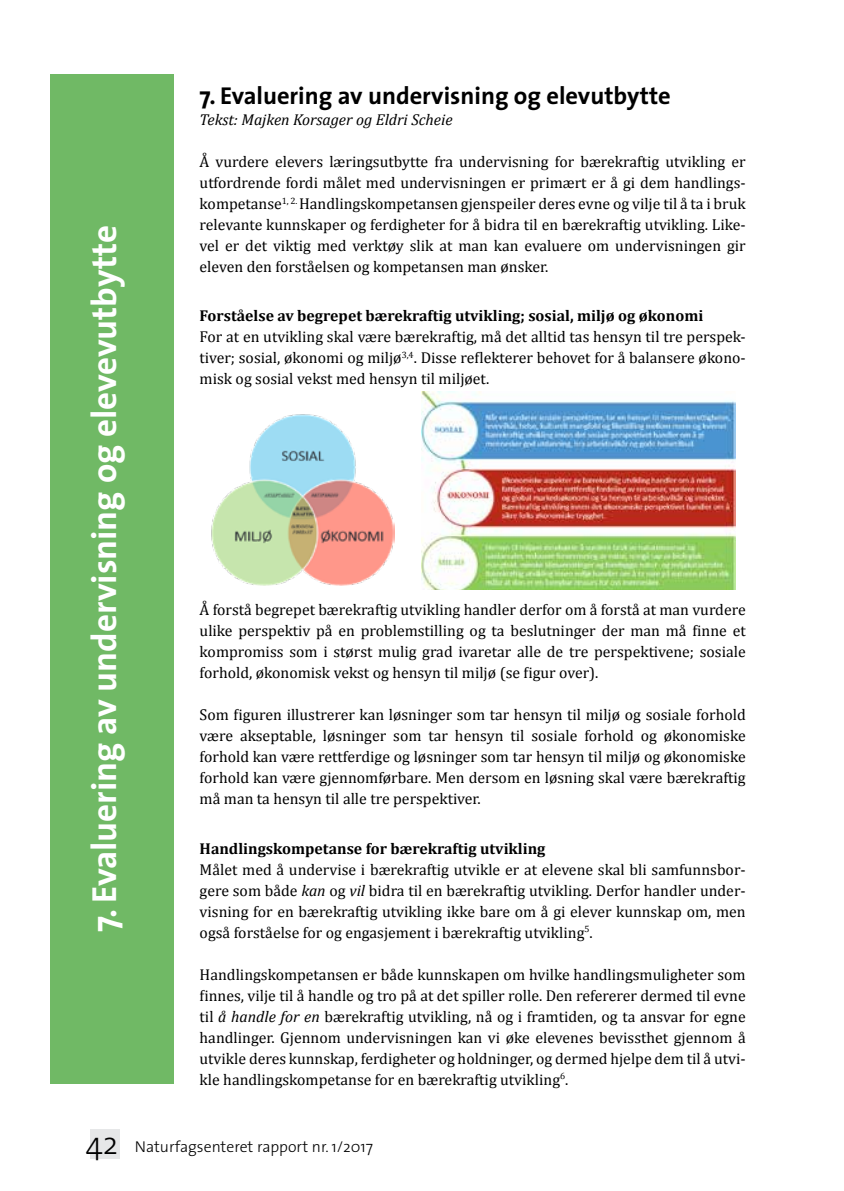
<style>
.page{position:relative;width:844px;height:1191px;background:#fff}
.page>*{position:absolute;margin:0;border:0;box-sizing:border-box;transform-origin:0 0}
.t1{font:700 35px "The Sans";color:#fff}
.t2{font:700 24.5px "The Sans";color:#000}
.t3{font:15.75px/21px "Cambria";color:#000;text-align:justify}
.t4{font:700 15.75px "Cambria";color:#000}
.t5{font:300 15.75px "The Sans";color:#000}
.t6{font:italic 15.75px "Cambria";color:#000}
.s1{font-style:italic}
.s2{font-size:31.5px}
</style>
<div class="page">
<div style="left:91px;top:1128px;width:29px;height:30px;background:#e6e7e8"></div>
<div style="left:50px;top:74px;width:124px;height:1010px;background:#70b965"></div>
<img style="left:421px;top:391px;width:314px;height:199px">
<img style="left:211px;top:414px;width:183px;height:172px">
<h1 class="t1" style="left:75px;top:932px;width:709px;rotate:-90deg">7. Evaluering av undervisning og elevevutbytte</h1>
<h2 class="t2" style="left:199px;top:75px;width:472px">7. Evaluering av undervisning og elevutbytte</h2>
<p class="t6" style="left:199px;top:109px;width:254px">Tekst: Majken Korsager og Eldri Scheie</p>
<p class="t3" style="left:199px;top:151px;width:547px">Å vurdere elevers læringsutbytte fra undervisning for bærekraftig utvikling er utfordrende fordi målet med undervisningen er primært er å gi dem handlings&shy;kompetanse<sup>1,</sup> <sup>2.</sup> Handlingskompetansen gjenspeiler deres evne og vilje til å ta i bruk relevante kunnskaper og ferdigheter for å bidra til en bærekraftig utvikling. Like&shy;vel er det viktig med verktøy slik at man kan evaluere om undervisningen gir eleven den forståelsen og kompetansen man ønsker.</p>
<p class="t4" style="left:199px;top:305px;width:505px">Forståelse av begrepet bærekraftig utvikling; sosial, miljø og økonomi</p>
<p class="t3" style="left:199px;top:326px;width:547px">For at en utvikling skal være bærekraftig, må det alltid tas hensyn til tre perspek&shy;tiver; sosial, økonomi og miljø<sup>3,4</sup>. Disse reflekterer behovet for å balansere økono&shy;misk og sosial vekst med hensyn til miljøet.</p>
<p class="t3" style="left:199px;top:599px;width:547px">Å forstå begrepet bærekraftig utvikling handler derfor om å forstå at man vurdere ulike perspektiv på en problemstilling og ta beslutninger der man må finne et kompromiss som i størst mulig grad ivaretar alle de tre perspektivene; sosiale forhold, økonomisk vekst og hensyn til miljø (se figur over).</p>
<p class="t3" style="left:199px;top:704px;width:547px">Som figuren illustrerer kan løsninger som tar hensyn til miljø og sosiale forhold være akseptable, løsninger som tar hensyn til sosiale forhold og økonomiske forhold kan være rettferdige og løsninger som tar hensyn til miljø og økonomiske forhold kan være gjennomførbare. Men dersom en løsning skal være bærekraftig må man ta hensyn til alle tre perspektiver.</p>
<p class="t4" style="left:199px;top:837px;width:347px">Handlingskompetanse for bærekraftig utvikling</p>
<p class="t3" style="left:199px;top:858px;width:547px">Målet med å undervise i bærekraftig utvikle er at elevene skal bli samfunnsbor&shy;gere som både <span class="s1">kan</span> og <span class="s1">vil</span> bidra til en bærekraftig utvikling. Derfor handler under&shy;visning for en bærekraftig utvikling ikke bare om å gi elever kunnskap om, men også forståelse for og engasjement i bærekraftig utvikling<sup>5</sup>.</p>
<p class="t3" style="left:199px;top:963px;width:547px">Handlingskompetansen er både kunnskapen om hvilke handlingsmuligheter som finnes, vilje til å handle og tro på at det spiller rolle. Den refererer dermed til evne til <span class="s1">å handle for en</span> bærekraftig utvikling, nå og i framtiden, og ta ansvar for egne handlinger. Gjennom undervisningen kan vi øke elevenes bevissthet gjennom å utvikle deres kunnskap, ferdigheter og holdninger, og dermed hjelpe dem til å utvi&shy;kle handlingskompetanse for en bærekraftig utvikling<sup>6</sup>.</p>
<p class="t5" style="left:86px;top:1133px;width:288px"><span class="s2">42</span> Naturfagsenteret rapport nr. 1/2017</p>
</div>
